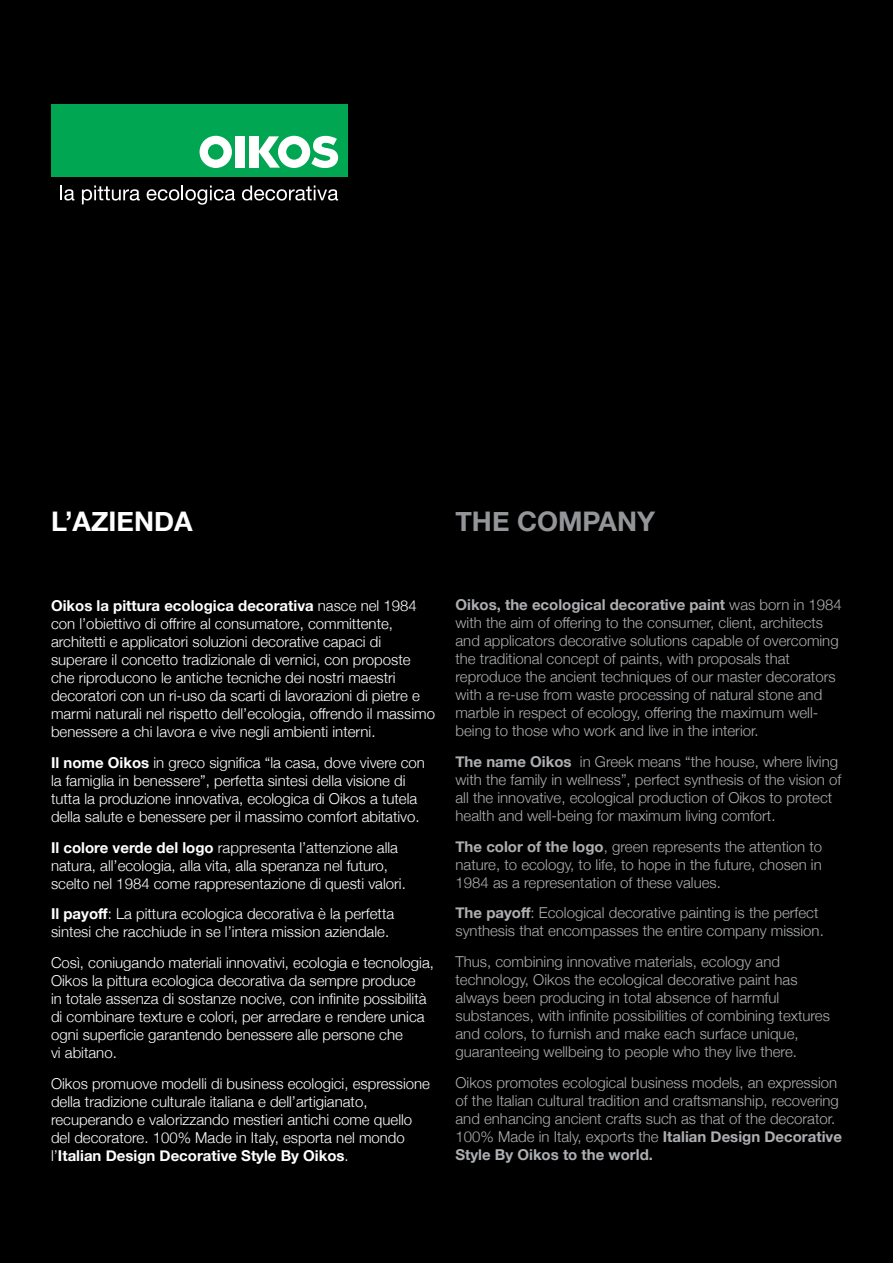
<style>
.page{position:relative;width:893px;height:1263px;background:#000}
.page>*{position:absolute;margin:0;border:0;box-sizing:border-box;transform-origin:0 0}
.t1{font:700 27px "Helvetica Neue";color:#939598}
.t2{font:700 27px "Helvetica Neue";color:#fff}
.t3{font:300 15px/18px "Helvetica Neue";color:#fff}
.t4{font:300 15px/18px "Helvetica Neue";color:#adafb2}
.s1{font-weight:700}
</style>
<div class="page">
<div style="left:51px;top:104px;width:297px;height:73px;background:#00a651"></div>
<svg style="left:200px;top:136px;width:32px;height:32px"></svg>
<div style="left:235px;top:136px;width:9px;height:32px;background:#fff"></div>
<div style="left:249px;top:136px;width:10px;height:32px;background:#fff"></div>
<svg style="left:259px;top:136px;width:79px;height:32px"></svg>
<svg style="left:60px;top:185px;width:14px;height:16px"></svg>
<svg style="left:82px;top:185px;width:58px;height:19px"></svg>
<svg style="left:147px;top:185px;width:88px;height:20px"></svg>
<svg style="left:242px;top:185px;width:96px;height:16px"></svg>
<h1 class="t2" style="left:51px;top:500px;width:143px">L’AZIENDA</h1>
<h1 class="t1" style="left:455px;top:500px;width:201px">THE COMPANY</h1>
<p class="t3" style="left:51px;top:596px;width:385px"><span class="s1">Oikos la pittura ecologica decorativa</span> nasce nel 1984 con l’obiettivo di offrire al consumatore, committente, architetti e applicatori soluzioni decorative capaci di superare il concetto tradizionale di vernici, con proposte che riproducono le antiche tecniche dei nostri maestri decoratori con un ri-uso da scarti di lavorazioni di pietre e marmi naturali nel rispetto dell’ecologia, offrendo il massimo benessere a chi lavora e vive negli ambienti interni.</p>
<p class="t3" style="left:51px;top:752px;width:375px"><span class="s1">Il nome Oikos</span> in greco significa “la casa, dove vivere con la famiglia in benessere”, perfetta sintesi della visione di tutta la produzione innovativa, ecologica di Oikos a tutela della salute e benessere per il massimo comfort abitativo.</p>
<p class="t3" style="left:51px;top:837px;width:356px"><span class="s1">Il colore verde del logo</span> rappresenta l’attenzione alla natura, all’ecologia, alla vita, alla speranza nel futuro, scelto nel 1984 come rappresentazione di questi valori.</p>
<p class="t3" style="left:51px;top:904px;width:345px"><span class="s1">Il payoff</span>: La pittura ecologica decorativa è la perfetta sintesi che racchiude in se l’intera mission aziendale.</p>
<p class="t3" style="left:51px;top:953px;width:384px">Così, coniugando materiali innovativi, ecologia e tecnologia, Oikos la pittura ecologica decorativa da sempre produce<br>in totale assenza di sostanze nocive, con infinite possibilità di combinare texture e colori, per arredare e rendere unica ogni superficie garantendo benessere alle persone che<br>vi abitano.</p>
<p class="t3" style="left:51px;top:1073px;width:380px">Oikos promuove modelli di business ecologici, espressione della tradizione culturale italiana e dell’artigianato, recuperando e valorizzando mestieri antichi come quello del decoratore. 100% Made in Italy, esporta nel mondo l’<span class="s1">Italian Design Decorative Style By Oikos</span>.</p>
<p class="t4" style="left:455px;top:594px;width:388px"><span class="s1">Oikos, the ecological decorative paint</span> was born in 1984 with the aim of offering to the consumer, client, architects and applicators decorative solutions capable of overcoming the traditional concept of paints, with proposals that reproduce the ancient techniques of our master decorators with a re-use from waste processing of natural stone and marble in respect of ecology, offering the maximum well&shy;being to those who work and live in the interior.</p>
<p class="t4" style="left:455px;top:751px;width:387px"><span class="s1">The name Oikos</span> in Greek means “the house, where living with the family in wellness”, perfect synthesis of the vision of all the innovative, ecological production of Oikos to protect health and well-being for maximum living comfort.</p>
<p class="t4" style="left:455px;top:836px;width:368px;text-align:justify"><span class="s1">The color of the logo</span>, green represents the attention to nature, to ecology, to life, to hope in the future, chosen in 1984 as a representation of these values.</p>
<p class="t4" style="left:455px;top:903px;width:370px"><span class="s1">The payoff</span>: Ecological decorative painting is the perfect synthesis that encompasses the entire company mission.</p>
<p class="t4" style="left:455px;top:951px;width:376px">Thus, combining innovative materials, ecology and technology, Oikos the ecological decorative paint has always been producing in total absence of harmful substances, with infinite possibilities of combining textures and colors, to furnish and make each surface unique, guaranteeing wellbeing to people who they live there.</p>
<p class="t4" style="left:455px;top:1072px;width:388px">Oikos promotes ecological business models, an expression of the Italian cultural tradition and craftsmanship, recovering and enhancing ancient crafts such as that of the decorator.<br>100% Made in Italy, exports the <span class="s1">Italian Design Decorative Style By Oikos to the world.</span></p>
</div>
